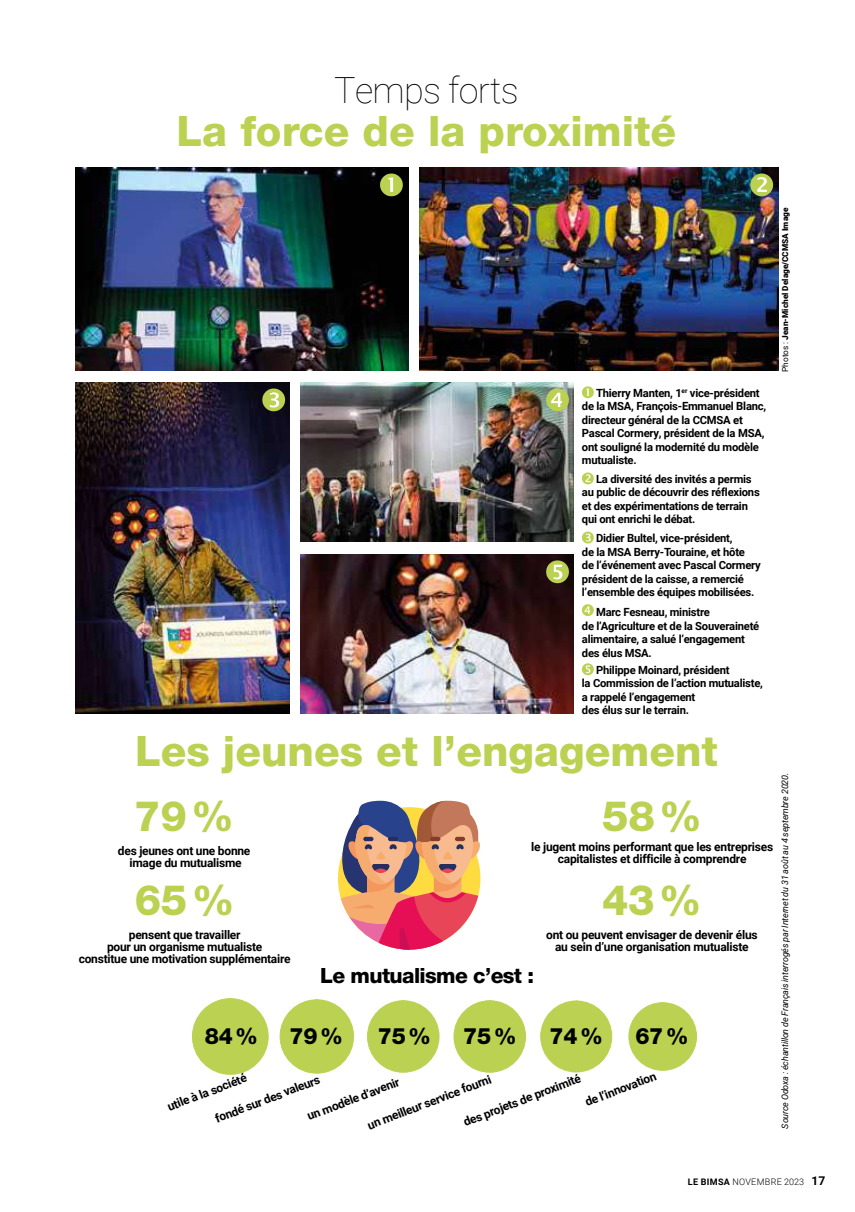
<style>
.page{position:relative;width:855px;height:1212px;background:#fff}
.page>*{position:absolute;margin:0;border:0;box-sizing:border-box;transform-origin:0 0}
.t1{font:800 42px "Helvetica Neue LT Pro";color:#bbd151}
.t2{font:100 36px "Roboto";letter-spacing:-.02em;color:#000}
.t3{font:800 22.5px "Helvetica Neue LT Pro";letter-spacing:-.01em;color:#000}
.t4{font:800 21px "Helvetica Neue LT Pro";letter-spacing:-.03em;color:#000}
.t5{font:700 12px/12px "Roboto";letter-spacing:-.02em;color:#000;text-align:center}
.t6{font:700 11.25px/13.5px "Roboto";letter-spacing:-.02em;color:#000}
.t7{font:italic 9px "Roboto";letter-spacing:-.02em;color:#000}
.t8{font:300 9px "Roboto";letter-spacing:.035em;color:#000}
.t9{font:900 8.25px "Roboto";color:#000}
.s1{font-weight:400}
.s2{font-weight:700}
.s3{font-weight:700;font-size:12px}
</style>
<div class="page">
<svg style="left:339px;top:801px;width:142px;height:148px"></svg>
<hr style="left:430px;top:837px;width:10px;height:4px;background:#833d27;border-radius:2px">
<hr style="left:455px;top:837px;width:10px;height:4px;background:#833d27;border-radius:2px">
<div style="left:192px;top:999px;width:76px;height:75px;background:#bbd151;border-radius:38px"></div>
<div style="left:192px;top:998px;width:76px;height:77px;border:1px solid #bbd151;border-radius:38px"></div>
<div style="left:280px;top:1000px;width:73px;height:73px;background:#bbd151;border-radius:37px"></div>
<div style="left:280px;top:999px;width:74px;height:74px;border:1px solid #bbd151;border-radius:37px"></div>
<div style="left:367px;top:1001px;width:72px;height:71px;background:#bbd151;border-radius:36px"></div>
<div style="left:367px;top:1000px;width:72px;height:72px;border:1px solid #bbd151;border-radius:36px"></div>
<div style="left:454px;top:1001px;width:71px;height:71px;background:#bbd151;border-radius:36px"></div>
<div style="left:453px;top:1000px;width:73px;height:72px;border:1px solid #bbd151;border-radius:36px"></div>
<div style="left:541px;top:1001px;width:70px;height:71px;background:#bbd151;border-radius:35px"></div>
<div style="left:540px;top:1000px;width:72px;height:72px;border:1px solid #bbd151;border-radius:35px"></div>
<div style="left:629px;top:1003px;width:67px;height:67px;background:#bbd151;border-radius:34px"></div>
<div style="left:628px;top:1002px;width:69px;height:68px;border:1px solid #bbd151;border-radius:34px"></div>
<img style="left:75px;top:168px;width:333px;height:203px">
<img style="left:420px;top:168px;width:358px;height:203px">
<svg style="left:582px;top:386px;width:12px;height:12px"></svg>
<svg style="left:582px;top:472px;width:12px;height:12px"></svg>
<svg style="left:582px;top:532px;width:12px;height:11px"></svg>
<svg style="left:582px;top:604px;width:12px;height:12px"></svg>
<svg style="left:582px;top:663px;width:12px;height:12px"></svg>
<img style="left:75px;top:383px;width:214px;height:330px">
<img style="left:301px;top:383px;width:272px;height:158px">
<img style="left:301px;top:555px;width:272px;height:158px">
<svg style="left:262px;top:388px;width:23px;height:23px"></svg>
<svg style="left:380px;top:174px;width:23px;height:22px"></svg>
<svg style="left:750px;top:174px;width:23px;height:22px"></svg>
<svg style="left:546px;top:388px;width:23px;height:23px"></svg>
<svg style="left:546px;top:560px;width:23px;height:23px"></svg>
<h2 class="t2" style="left:334px;top:65px;width:186px">Temps forts</h2>
<h1 class="t1" style="left:177px;top:106px;width:501px">La force de la proximité</h1>
<p class="t6" style="left:582px;top:386px;width:186px;text-indent:14px">Thierry Manten, 1<sup>er</sup> vice-président de la MSA, François-Emmanuel Blanc, directeur général de la CCMSA et<br>Pascal Cormery, président de la MSA, ont souligné la modernité du modèle mutualiste.</p>
<p class="t6" style="left:582px;top:472px;width:179px;text-indent:14px">La diversité des invités a permis au public de découvrir des réflexions et des expérimentations de terrain qui ont enrichi le débat.</p>
<p class="t6" style="left:582px;top:531px;width:180px;text-indent:14px">Didier Bultel, vice-président,<br>de la MSA Berry-Touraine, et hôte<br>de l’événement avec Pascal Cormery président de la caisse, a remercié l’ensemble des équipes mobilisées.</p>
<p class="t6" style="left:582px;top:605px;width:179px;text-indent:14px">Marc Fesneau, ministre<br>de l’Agriculture et de la Souveraineté alimentaire, a salué l’engagement des élus MSA.</p>
<p class="t6" style="left:582px;top:662px;width:183px;text-indent:14px">Philippe Moinard, président<br>la Commission de l’action mutualiste, a rappelé l’engagement<br>des élus sur le terrain.</p>
<p class="t9" style="left:779px;top:372px;width:165px;rotate:-90deg"><span class="s1">Photos :</span> Jean-Michel Delage/CCMSA Image</p>
<h1 class="t1" style="left:135px;top:726px;width:584px">Les jeunes et l’engagement</h1>
<h1 class="t1" style="left:134px;top:791px;width:101px">79%</h1>
<p class="t5" style="left:118px;top:844px;width:134px">des jeunes ont une bonne image du mutualisme</p>
<h1 class="t1" style="left:135px;top:875px;width:101px">65%</h1>
<p class="t5" style="left:79px;top:928px;width:213px">pensent que travailler<br>pour un organisme mutualiste<br>constitue une motivation supplémentaire</p>
<h1 class="t1" style="left:602px;top:791px;width:101px">58%</h1>
<p class="t5" style="left:558px;top:852px;width:190px">capitalistes et difficile à comprendre</p>
<p class="t5" style="left:531px;top:840px;width:243px">le jugent moins performant que les entreprises</p>
<h3 class="t4" style="left:320px;top:963px;width:215px">Le mutualisme c’est :</h3>
<h1 class="t1" style="left:602px;top:875px;width:101px">43%</h1>
<p class="t5" style="left:546px;top:928px;width:213px">ont ou peuvent envisager de devenir élus au sein d’une organisation mutualiste</p>
<h3 class="t3" style="left:205px;top:1022px;width:55px">84%</h3>
<h3 class="t3" style="left:289px;top:1022px;width:55px">79%</h3>
<h3 class="t3" style="left:378px;top:1022px;width:55px">75%</h3>
<h3 class="t3" style="left:463px;top:1022px;width:55px">75%</h3>
<h3 class="t3" style="left:549px;top:1022px;width:55px">74%</h3>
<h3 class="t3" style="left:635px;top:1022px;width:55px">67%</h3>
<p class="t5" style="left:165px;top:1101px;width:85px;rotate:-21deg">utile à la société</p>
<p class="t5" style="left:572px;top:1067px;width:77px;line-height:24.9px;text-align:left;text-indent:-121px;rotate:-21deg">des projets de proximité<br>de l’innovation</p>
<p class="t5" style="left:365px;top:1119px;width:133px;rotate:-21deg">un meilleur service fourni</p>
<p class="t5" style="left:213px;top:1113px;width:113px;rotate:-21deg">fondé sur des valeurs</p>
<p class="t5" style="left:305px;top:1110px;width:99px;rotate:-21deg">un modèle d’avenir</p>
<p class="t7" style="left:778px;top:1128px;width:357px;rotate:-90deg">Source Odoxa : échantillon de Français interrogés par Internet du 31 août au 4 septembre 2020.</p>
<p class="t8" style="left:688px;top:1175px;width:139px"><span class="s2">LE BIMSA</span> NOVEMBRE 2023 <span class="s3">17</span></p>
</div>
